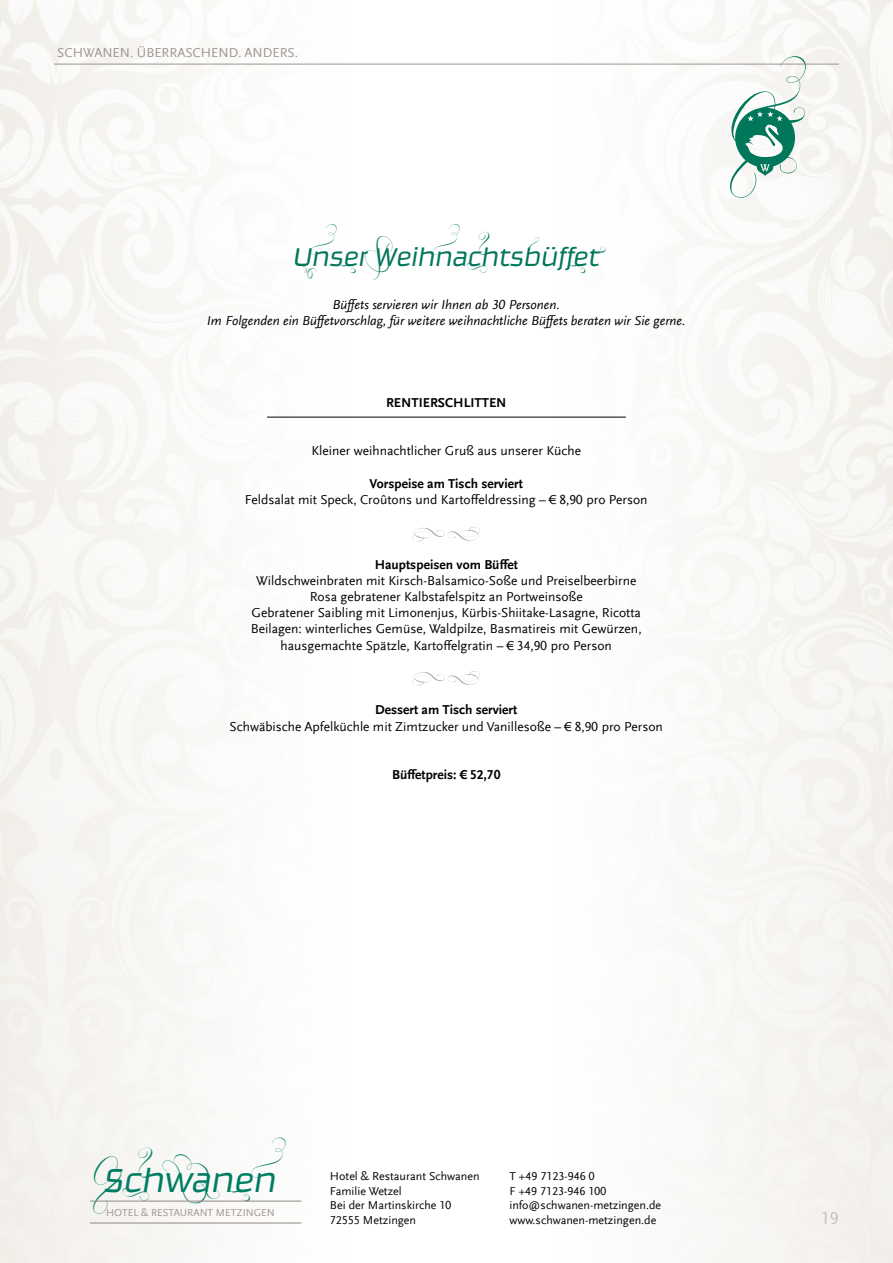
<style>
.page{position:relative;width:893px;height:1263px;background:#fff}
.page>*{position:absolute;margin:0;border:0;box-sizing:border-box;transform-origin:0 0}
.t1{font:italic 300 39px "Ginger Pro";color:#007d62}
.t2{font:italic 300 30px "Ginger Pro";color:#00765a}
.t3{font:18px "Scala Sans Offc";color:#9c948f}
.t4{font:13.5px/16.2px "Scala Sans Offc";color:#000;text-align:center}
.t5{font:italic 13.5px/16.2px "Scala Sans Offc";color:#000;text-align:center}
.t6{font:700 13.5px "Scala Sans Offc";color:#000}
.t7{font:13.5px "Scala Sans Offc";color:#9c948f}
.t8{font:12px/14.4px "Scala Sans Offc";color:#020203}
.t9{font:10.5px "Scala Sans Offc";color:#9c948f}
</style>
<div class="page">
<hr style="left:90px;top:1200px;width:211px;height:2px;background:#9c948f">
<hr style="left:90px;top:1222px;width:211px;height:1px;background:#9c948f">
<svg style="left:412px;top:527px;width:68px;height:15px"></svg>
<svg style="left:412px;top:671px;width:68px;height:15px"></svg>
<hr style="left:267px;top:417px;width:359px;height:1px;background:#000">
<svg style="left:730px;top:56px;width:76px;height:142px"></svg>
<hr style="left:54px;top:64px;width:785px;height:1px;background:#9c948f">
<p class="t7" style="left:57px;top:46px;width:242px">SCHWANEN. ÜBERRASCHEND. ANDERS.</p>
<h2 class="t2" style="left:293px;top:238px;width:308px">Unser Weihnachtsbüffet</h2>
<p class="t5" style="left:207px;top:297px;width:480px">Büffets servieren wir Ihnen ab 30 Personen.<br>Im Folgenden ein Büffetvorschlag, für weitere weihnachtliche Büffets beraten wir Sie gerne.</p>
<p class="t6" style="left:386px;top:395px;width:122px">RENTIERSCHLITTEN</p>
<p class="t4" style="left:312px;top:443px;width:271px">Kleiner weihnachtlicher Gruß aus unserer Küche</p>
<p class="t6" style="left:370px;top:476px;width:155px">Vorspeise am Tisch serviert</p>
<p class="t4" style="left:245px;top:491px;width:404px">Feldsalat mit Speck, Croûtons und Kartoffeldressing – € 8,90 pro Person</p>
<p class="t6" style="left:375px;top:557px;width:145px">Hauptspeisen vom Büffet</p>
<p class="t4" style="left:251px;top:572px;width:392px">Wildschweinbraten mit Kirsch-Balsamico-Soße und Preiselbeerbirne Rosa gebratener Kalbstafelspitz an Portweinsoße<br>Gebratener Saibling mit Limonenjus, Kürbis-Shiitake-Lasagne, Ricotta Beilagen: winterliches Gemüse, Waldpilze, Basmatireis mit Gewürzen, hausgemachte Spätzle, Kartoffelgratin – € 34,90 pro Person</p>
<p class="t6" style="left:375px;top:702px;width:144px">Dessert am Tisch serviert</p>
<p class="t4" style="left:230px;top:718px;width:435px">Schwäbische Apfelküchle mit Zimtzucker und Vanillesoße – € 8,90 pro Person</p>
<p class="t6" style="left:392px;top:767px;width:110px">Büffetpreis: € 52,70</p>
<h1 class="t1" style="left:104px;top:1156px;width:174px">Schwanen</h1>
<p class="t9" style="left:106px;top:1206px;width:170px">HOTEL &amp; RESTAURANT METZINGEN</p>
<p class="t8" style="left:330px;top:1169px;width:151px">Hotel &amp; Restaurant Schwanen<br>Familie Wetzel<br>Bei der Martinskirche 10<br>72555 Metzingen</p>
<p class="t8" style="left:509px;top:1169px;width:153px">T +49 7123-946 0<br>F +49 7123-946 100 info@schwanen-metzingen.de www.schwanen-metzingen.de</p>
<h3 class="t3" style="left:821px;top:1208px;width:19px">19</h3>
</div>
